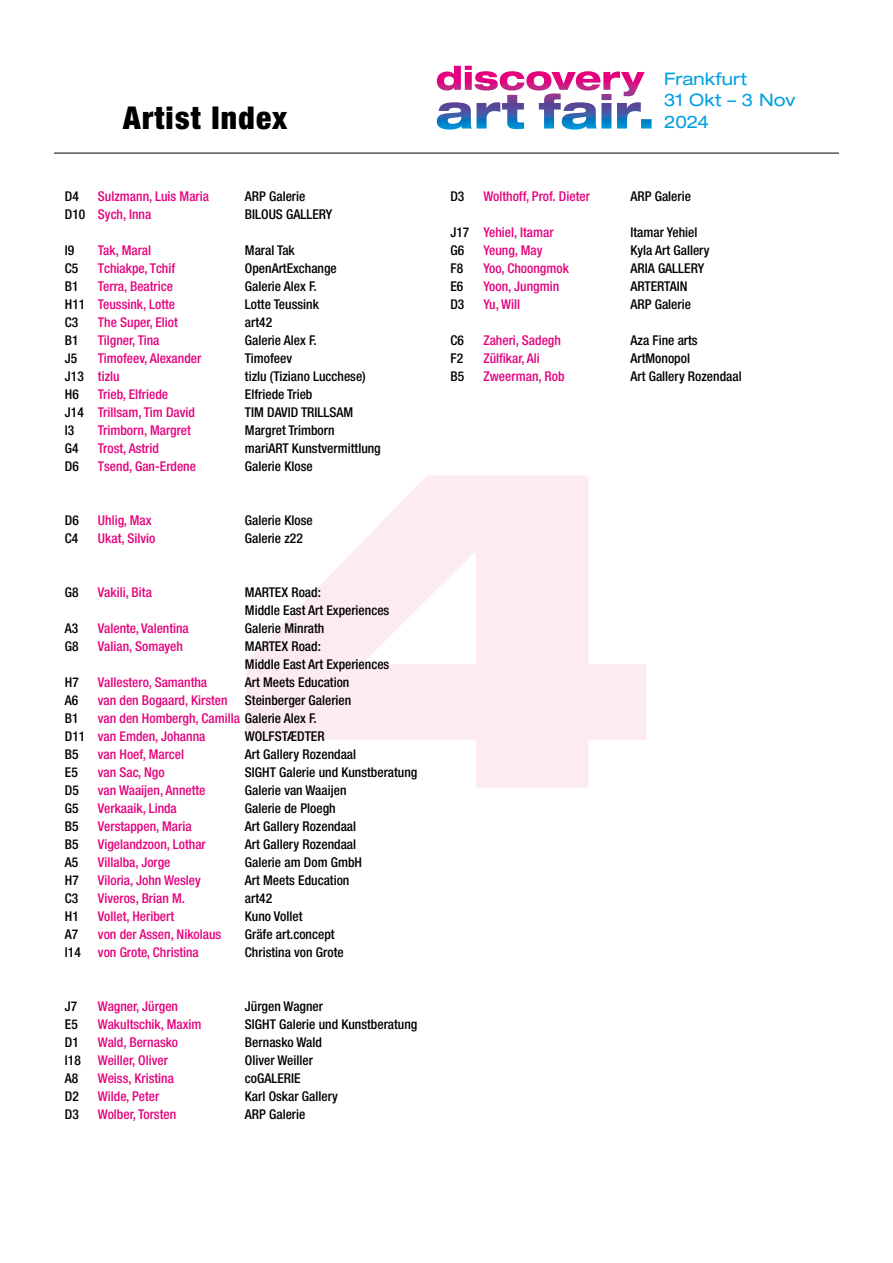
<style>
.page{position:relative;width:893px;height:1263px;background:#fff}
.page>*{position:absolute;margin:0;border:0;box-sizing:border-box;transform-origin:0 0}
.t1{font:900 condensed 31.5px "Helvetica Neue LT Pro";letter-spacing:.04em;color:#000}
.t2{font:expanded 17.25px/21.5px "Helvetica Neue LT Pro";color:#009fe3}
.t3{font:500 condensed 13.5px/18px "Helvetica Neue LT Pro";color:#000}
.t4{font:500 condensed 13.5px/18px "Helvetica Neue LT Pro";color:#e6007d}
.s1{color:#000}
</style>
<div class="page">
<svg style="left:246px;top:475px;width:400px;height:313px;fill:#fcebf3"></svg>
<svg style="left:437px;top:66px;width:215px;height:64px"></svg>
<hr style="left:54px;top:153px;width:785px;height:1px;background:#000">
<h1 class="t1" style="left:123px;top:99px;width:165px">Artist Index</h1>
<p class="t3" style="left:65px;top:187px;width:15px">D4</p>
<p class="t4" style="left:98px;top:187px;width:113px">Sulzmann, Luis Maria</p>
<p class="t3" style="left:245px;top:187px;width:62px">ARP Galerie</p>
<p class="t4" style="left:65px;top:205px;width:88px"><span class="s1">D10</span> Sych, Inna</p>
<p class="t3" style="left:245px;top:205px;width:89px">BILOUS GALLERY</p>
<p class="t3" style="left:65px;top:241px;width:11px">I9</p>
<p class="t4" style="left:98px;top:241px;width:55px">Tak, Maral</p>
<p class="t3" style="left:245px;top:241px;width:51px">Maral Tak</p>
<p class="t3" style="left:65px;top:259px;width:15px">C5</p>
<p class="t4" style="left:98px;top:259px;width:79px">Tchiakpe, Tchif</p>
<p class="t3" style="left:245px;top:259px;width:93px">OpenArtExchange</p>
<p class="t3" style="left:65px;top:277px;width:15px">B1</p>
<p class="t4" style="left:98px;top:277px;width:77px">Terra, Beatrice</p>
<p class="t3" style="left:245px;top:277px;width:73px">Galerie Alex F.</p>
<p class="t4" style="left:65px;top:295px;width:112px"><span class="s1">H11</span> Teussink, Lotte</p>
<p class="t3" style="left:245px;top:295px;width:75px">Lotte Teussink</p>
<p class="t3" style="left:65px;top:313px;width:15px">C3</p>
<p class="t4" style="left:98px;top:313px;width:81px">The Super, Eliot</p>
<p class="t3" style="left:245px;top:313px;width:29px">art42</p>
<p class="t3" style="left:65px;top:331px;width:15px">B1</p>
<p class="t4" style="left:98px;top:331px;width:63px">Tilgner, Tina</p>
<p class="t3" style="left:245px;top:331px;width:73px">Galerie Alex F.</p>
<p class="t3" style="left:65px;top:349px;width:14px">J5</p>
<p class="t4" style="left:98px;top:349px;width:105px">Timofeev, Alexander</p>
<p class="t3" style="left:245px;top:349px;width:49px">Timofeev</p>
<p class="t4" style="left:65px;top:367px;width:56px"><span class="s1">J13</span> tizlu</p>
<p class="t3" style="left:245px;top:367px;width:122px">tizlu (Tiziano Lucchese)</p>
<p class="t3" style="left:65px;top:385px;width:15px">H6</p>
<p class="t4" style="left:98px;top:385px;width:72px">Trieb, Elfriede</p>
<p class="t3" style="left:245px;top:385px;width:69px">Elfriede Trieb</p>
<p class="t4" style="left:65px;top:403px;width:132px"><span class="s1">J14</span> Trillsam, Tim David</p>
<p class="t3" style="left:245px;top:403px;width:110px">TIM DAVID TRILLSAM</p>
<p class="t3" style="left:65px;top:421px;width:11px">I3</p>
<p class="t4" style="left:98px;top:421px;width:95px">Trimborn, Margret</p>
<p class="t3" style="left:245px;top:421px;width:91px">Margret Trimborn</p>
<p class="t3" style="left:65px;top:439px;width:15px">G4</p>
<p class="t4" style="left:98px;top:439px;width:62px">Trost, Astrid</p>
<p class="t3" style="left:245px;top:439px;width:137px">mariART Kunstvermittlung</p>
<p class="t3" style="left:65px;top:457px;width:15px">D6</p>
<p class="t4" style="left:98px;top:457px;width:100px">Tsend, Gan-Erdene</p>
<p class="t3" style="left:245px;top:457px;width:69px">Galerie Klose</p>
<p class="t3" style="left:65px;top:511px;width:15px">D6</p>
<p class="t4" style="left:98px;top:511px;width:55px">Uhlig, Max</p>
<p class="t3" style="left:245px;top:511px;width:69px">Galerie Klose</p>
<p class="t3" style="left:65px;top:529px;width:15px">C4</p>
<p class="t4" style="left:98px;top:529px;width:59px">Ukat, Silvio</p>
<p class="t3" style="left:245px;top:529px;width:59px">Galerie z22</p>
<p class="t3" style="left:65px;top:583px;width:15px">G8</p>
<p class="t4" style="left:98px;top:583px;width:55px">Vakili, Bita</p>
<p class="t3" style="left:245px;top:583px;width:146px">MARTEX Road:<br>Middle East Art Experiences</p>
<p class="t3" style="left:65px;top:619px;width:15px">A3</p>
<p class="t4" style="left:98px;top:619px;width:92px">Valente, Valentina</p>
<p class="t3" style="left:245px;top:619px;width:81px">Galerie Minrath</p>
<p class="t3" style="left:65px;top:637px;width:15px">G8</p>
<p class="t4" style="left:98px;top:637px;width:87px">Valian, Somayeh</p>
<p class="t3" style="left:245px;top:637px;width:146px">MARTEX Road:<br>Middle East Art Experiences</p>
<p class="t3" style="left:65px;top:673px;width:15px">H7</p>
<p class="t4" style="left:98px;top:673px;width:111px">Vallestero, Samantha</p>
<p class="t3" style="left:245px;top:673px;width:106px">Art Meets Education</p>
<p class="t3" style="left:65px;top:691px;width:15px">A6</p>
<p class="t4" style="left:98px;top:691px;width:131px">van den Bogaard, Kirsten</p>
<p class="t3" style="left:245px;top:691px;width:108px">Steinberger Galerien</p>
<p class="t3" style="left:65px;top:709px;width:15px">B1</p>
<p class="t4" style="left:65px;top:709px;width:253px;text-indent:33px">van den Hombergh, Camilla <span class="s1">Galerie Alex F.<br>D11</span> van Emden, Johanna</p>
<p class="t3" style="left:245px;top:727px;width:81px">WOLFSTÆDTER</p>
<p class="t3" style="left:65px;top:745px;width:15px">B5</p>
<p class="t4" style="left:98px;top:745px;width:88px">van Hoef, Marcel</p>
<p class="t3" style="left:245px;top:745px;width:113px">Art Gallery Rozendaal</p>
<p class="t3" style="left:65px;top:763px;width:14px">E5</p>
<p class="t4" style="left:98px;top:763px;width:68px">van Sac, Ngo</p>
<p class="t3" style="left:245px;top:763px;width:174px">SIGHT Galerie und Kunstberatung</p>
<p class="t3" style="left:65px;top:781px;width:15px">D5</p>
<p class="t4" style="left:98px;top:781px;width:109px">van Waaijen, Annette</p>
<p class="t3" style="left:245px;top:781px;width:103px">Galerie van Waaijen</p>
<p class="t3" style="left:65px;top:799px;width:15px">G5</p>
<p class="t4" style="left:98px;top:799px;width:80px">Verkaaik, Linda</p>
<p class="t3" style="left:245px;top:799px;width:92px">Galerie de Ploegh</p>
<p class="t3" style="left:65px;top:817px;width:15px">B5</p>
<p class="t4" style="left:98px;top:817px;width:95px">Verstappen, Maria</p>
<p class="t3" style="left:245px;top:817px;width:113px">Art Gallery Rozendaal</p>
<p class="t3" style="left:65px;top:835px;width:15px">B5</p>
<p class="t4" style="left:98px;top:835px;width:109px">Vigelandzoon, Lothar</p>
<p class="t3" style="left:245px;top:835px;width:113px">Art Gallery Rozendaal</p>
<p class="t3" style="left:65px;top:853px;width:15px">A5</p>
<p class="t4" style="left:98px;top:853px;width:74px">Villalba, Jorge</p>
<p class="t3" style="left:245px;top:853px;width:119px">Galerie am Dom GmbH</p>
<p class="t3" style="left:65px;top:871px;width:15px">H7</p>
<p class="t4" style="left:98px;top:871px;width:104px">Viloria, John Wesley</p>
<p class="t3" style="left:245px;top:871px;width:106px">Art Meets Education</p>
<p class="t3" style="left:65px;top:889px;width:15px">C3</p>
<p class="t4" style="left:98px;top:889px;width:89px">Viveros, Brian M.</p>
<p class="t3" style="left:245px;top:889px;width:29px">art42</p>
<p class="t3" style="left:65px;top:907px;width:15px">H1</p>
<p class="t4" style="left:98px;top:907px;width:78px">Vollet, Heribert</p>
<p class="t3" style="left:245px;top:907px;width:59px">Kuno Vollet</p>
<p class="t3" style="left:65px;top:925px;width:15px">A7</p>
<p class="t4" style="left:98px;top:925px;width:125px">von der Assen, Nikolaus</p>
<p class="t3" style="left:245px;top:925px;width:91px">Gräfe art.concept</p>
<p class="t3" style="left:65px;top:943px;width:17px">I14</p>
<p class="t4" style="left:98px;top:943px;width:102px">von Grote, Christina</p>
<p class="t3" style="left:245px;top:943px;width:100px">Christina von Grote</p>
<p class="t3" style="left:65px;top:997px;width:14px">J7</p>
<p class="t4" style="left:98px;top:997px;width:82px">Wagner, Jürgen</p>
<p class="t3" style="left:245px;top:997px;width:80px">Jürgen Wagner</p>
<p class="t3" style="left:65px;top:1015px;width:14px">E5</p>
<p class="t4" style="left:98px;top:1015px;width:105px">Wakultschik, Maxim</p>
<p class="t3" style="left:245px;top:1015px;width:174px">SIGHT Galerie und Kunstberatung</p>
<p class="t3" style="left:65px;top:1033px;width:15px">D1</p>
<p class="t4" style="left:98px;top:1033px;width:82px">Wald, Bernasko</p>
<p class="t3" style="left:245px;top:1033px;width:79px">Bernasko Wald</p>
<p class="t3" style="left:65px;top:1051px;width:17px">I18</p>
<p class="t4" style="left:98px;top:1051px;width:71px">Weiller, Oliver</p>
<p class="t3" style="left:245px;top:1051px;width:69px">Oliver Weiller</p>
<p class="t3" style="left:65px;top:1069px;width:15px">A8</p>
<p class="t4" style="left:98px;top:1069px;width:77px">Weiss, Kristina</p>
<p class="t3" style="left:245px;top:1069px;width:57px">coGALERIE</p>
<p class="t3" style="left:65px;top:1087px;width:15px">D2</p>
<p class="t4" style="left:98px;top:1087px;width:63px">Wilde, Peter</p>
<p class="t3" style="left:245px;top:1087px;width:94px">Karl Oskar Gallery</p>
<p class="t3" style="left:65px;top:1105px;width:15px">D3</p>
<p class="t4" style="left:98px;top:1105px;width:80px">Wolber, Torsten</p>
<p class="t3" style="left:245px;top:1105px;width:62px">ARP Galerie</p>
<p class="t2" style="left:664px;top:67px;width:133px">Frankfurt<br>31 Okt – 3 Nov<br>2024</p>
<p class="t3" style="left:450px;top:187px;width:15px">D3</p>
<p class="t4" style="left:483px;top:187px;width:108px">Wolthoff, Prof. Dieter</p>
<p class="t3" style="left:630px;top:187px;width:62px">ARP Galerie</p>
<p class="t4" style="left:450px;top:223px;width:105px"><span class="s1">J17</span> Yehiel, Itamar</p>
<p class="t3" style="left:630px;top:223px;width:68px">Itamar Yehiel</p>
<p class="t3" style="left:450px;top:241px;width:15px">G6</p>
<p class="t4" style="left:483px;top:241px;width:60px">Yeung, May</p>
<p class="t3" style="left:630px;top:241px;width:80px">Kyla Art Gallery</p>
<p class="t3" style="left:450px;top:259px;width:14px">F8</p>
<p class="t4" style="left:483px;top:259px;width:87px">Yoo, Choongmok</p>
<p class="t3" style="left:630px;top:259px;width:75px">ARIA GALLERY</p>
<p class="t3" style="left:450px;top:277px;width:14px">E6</p>
<p class="t4" style="left:483px;top:277px;width:77px">Yoon, Jungmin</p>
<p class="t3" style="left:630px;top:277px;width:59px">ARTERTAIN</p>
<p class="t3" style="left:450px;top:295px;width:15px">D3</p>
<p class="t4" style="left:483px;top:295px;width:38px">Yu, Will</p>
<p class="t3" style="left:630px;top:295px;width:62px">ARP Galerie</p>
<p class="t3" style="left:450px;top:331px;width:15px">C6</p>
<p class="t4" style="left:483px;top:331px;width:79px">Zaheri, Sadegh</p>
<p class="t3" style="left:630px;top:331px;width:69px">Aza Fine arts</p>
<p class="t3" style="left:450px;top:349px;width:14px">F2</p>
<p class="t4" style="left:483px;top:349px;width:58px">Zülfikar, Ali</p>
<p class="t3" style="left:630px;top:349px;width:61px">ArtMonopol</p>
<p class="t3" style="left:450px;top:367px;width:15px">B5</p>
<p class="t4" style="left:483px;top:367px;width:83px">Zweerman, Rob</p>
<p class="t3" style="left:630px;top:367px;width:113px">Art Gallery Rozendaal</p>
</div>
